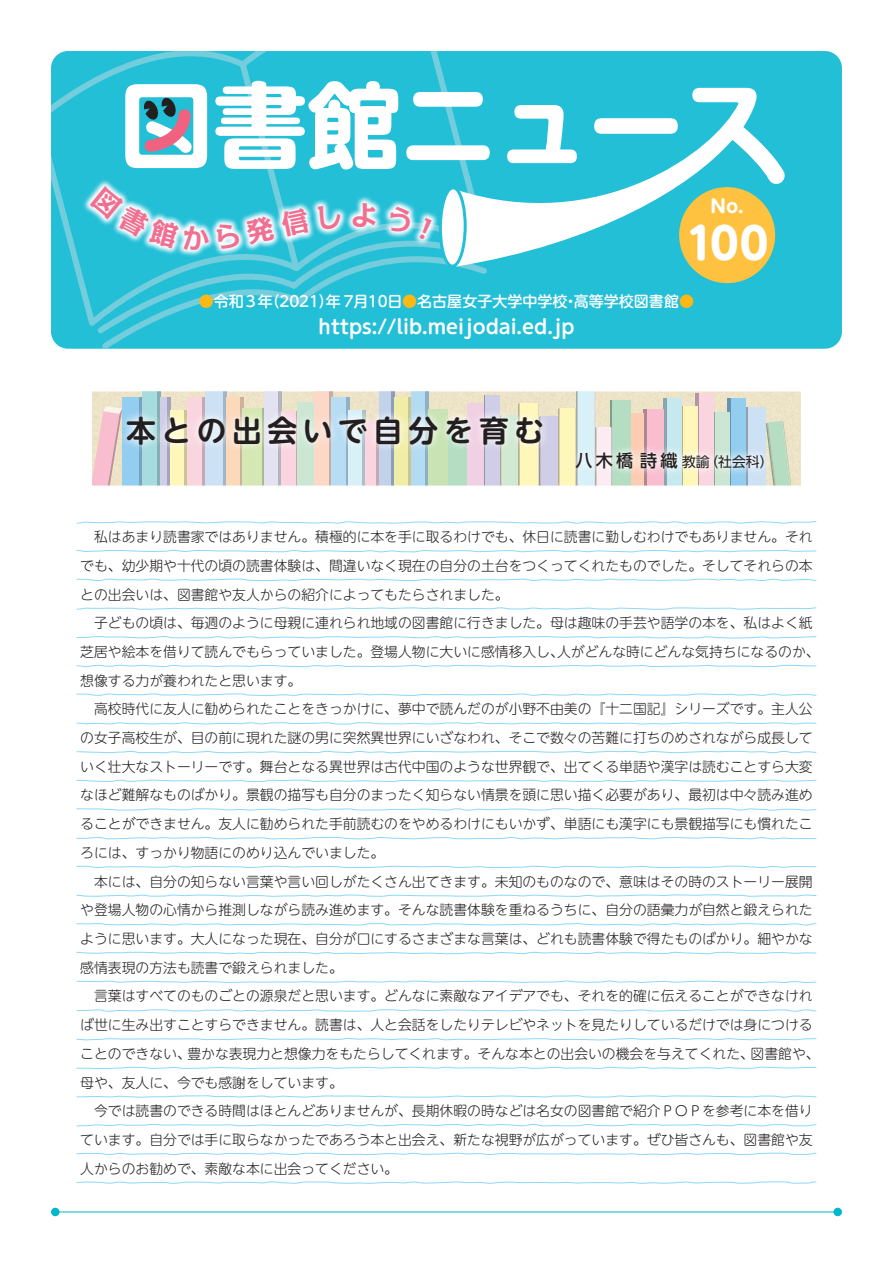
<style>
.page{position:relative;width:893px;height:1263px;background:#fff}
.page>*{position:absolute;margin:0;border:0;box-sizing:border-box;transform-origin:0 0}
.t1{font:700 43.35px "UD Shin M Go Pr 6 N";color:#fff}
.t2{font:700 29.7px "UD Shin M Go Pr 6 N De";letter-spacing:.185em;color:#231f20}
.t3{font:700 19.2px "UD Shin M Go Pr 6 N De";color:#fff}
.t4{font:700 18px "UD Shin M Go Pr 6 N";color:#fff}
.t5{font:500 15px "UD Shin M Go Pr 6 N";color:#fff}
.t6{font:300 13.8px/28.7px "UD Shin M Go Pr 6 N";color:#231f20}
.t7{font:13.8px "UD Shin Go NT Pr 6 N";color:#231f20}
.s1{color:#fcb814}
.s2{font-weight:500;font-size:16.95px}
</style>
<div class="page">
<svg style="left:76px;top:391px;width:741px;height:133px"></svg>
<svg style="left:76px;top:550px;width:741px;height:3px"></svg>
<svg style="left:76px;top:578px;width:741px;height:3px"></svg>
<svg style="left:76px;top:693px;width:741px;height:3px"></svg>
<svg style="left:76px;top:607px;width:741px;height:3px"></svg>
<svg style="left:76px;top:636px;width:741px;height:3px"></svg>
<svg style="left:76px;top:664px;width:741px;height:3px"></svg>
<svg style="left:76px;top:722px;width:741px;height:3px"></svg>
<svg style="left:76px;top:750px;width:741px;height:3px"></svg>
<svg style="left:76px;top:779px;width:741px;height:3px"></svg>
<svg style="left:76px;top:808px;width:741px;height:3px"></svg>
<svg style="left:76px;top:837px;width:741px;height:3px"></svg>
<svg style="left:76px;top:865px;width:741px;height:3px"></svg>
<svg style="left:76px;top:894px;width:741px;height:3px"></svg>
<svg style="left:76px;top:923px;width:741px;height:3px"></svg>
<svg style="left:76px;top:951px;width:741px;height:3px"></svg>
<svg style="left:76px;top:980px;width:741px;height:3px"></svg>
<svg style="left:76px;top:1009px;width:741px;height:3px"></svg>
<svg style="left:76px;top:1038px;width:741px;height:3px"></svg>
<svg style="left:76px;top:1066px;width:741px;height:3px"></svg>
<svg style="left:76px;top:1095px;width:741px;height:3px"></svg>
<svg style="left:76px;top:1124px;width:741px;height:3px"></svg>
<svg style="left:76px;top:1181px;width:741px;height:3px"></svg>
<svg style="left:76px;top:1152px;width:741px;height:3px"></svg>
<div style="left:51px;top:51px;width:791px;height:298px;background:#23bfd7;border-radius:17px"></div>
<svg style="left:51px;top:51px;width:441px;height:298px"></svg>
<div style="left:679px;top:187px;width:96px;height:96px;background:#fec240;border-radius:50%"></div>
<svg style="left:83px;top:179px;width:356px;height:78px"></svg>
<svg style="left:125px;top:81px;width:367px;height:88px;fill:#fff"></svg>
<svg style="left:456px;top:88px;width:329px;height:179px"></svg>
<svg style="left:143px;top:97px;width:48px;height:55px"></svg>
<svg style="left:439px;top:186px;width:28px;height:82px"></svg>
<hr style="left:53px;top:1212px;width:787px;height:1px;background:#00b7ce">
<div style="left:833px;top:1208px;width:9px;height:8px;background:#00b7ce;border-radius:50%"></div>
<div style="left:51px;top:1208px;width:9px;height:8px;background:#00b7ce;border-radius:50%"></div>
<svg style="left:119px;top:407px;width:654px;height:70px;background:#daded8"></svg>
<svg style="left:90px;top:185px;width:119px;height:65px"></svg>
<svg style="left:216px;top:207px;width:94px;height:42px"></svg>
<svg style="left:318px;top:203px;width:24px;height:27px"></svg>
<svg style="left:352px;top:202px;width:24px;height:25px"></svg>
<svg style="left:387px;top:205px;width:45px;height:35px"></svg>
<h3 class="t4" style="left:711px;top:190px;width:35px">No.</h3>
<h1 class="t1" style="left:686px;top:206px;width:84px">100</h1>
<p class="t5" style="left:199px;top:288px;width:497px"><span class="s1">●</span>令和3年（2021）年７月10日<span class="s1">●</span>名古屋女子大学中学校・高等学校図書館<span class="s1">●</span></p>
<h3 class="t3" style="left:318px;top:310px;width:258px">https://lib.meijodai.ed.jp</h3>
<h2 class="t2" style="left:126px;top:405px;width:419px">本との出会いで自分を育む</h2>
<p class="t7" style="left:575px;top:451px;width:200px"><span class="s2">八木橋詩織</span> 教諭（社会科）</p>
<p class="t6" style="left:80px;top:522px;width:741px">　私はあまり読書家ではありません。積極的に本を手に取るわけでも、休日に読書に勤しむわけでもありません。それでも、幼少期や十代の頃の読書体験は、間違いなく現在の自分の土台をつくってくれたものでした。そしてそれらの本との出会いは、図書館や友人からの紹介によってもたらされました。<br>　子どもの頃は、毎週のように母親に連れられ地域の図書館に行きました。母は趣味の手芸や語学の本を、私はよく紙芝居や絵本を借りて読んでもらっていました。登場人物に大いに感情移入し、人がどんな時にどんな気持ちになるのか、想像する力が養われたと思います。<br>　高校時代に友人に勧められたことをきっかけに、夢中で読んだのが小野不由美の『十二国記』シリーズです。主人公の女子高校生が、目の前に現れた謎の男に突然異世界にいざなわれ、そこで数々の苦難に打ちのめされながら成長していく壮大なストーリーです。舞台となる異世界は古代中国のような世界観で、出てくる単語や漢字は読むことすら大変なほど難解なものばかり。景観の描写も自分のまったく知らない情景を頭に思い描く必要があり、最初は中々読み進めることができません。友人に勧められた手前読むのをやめるわけにもいかず、単語にも漢字にも景観描写にも慣れたころには、すっかり物語にのめり込んでいました。<br>　本には、自分の知らない言葉や言い回しがたくさん出てきます。未知のものなので、意味はその時のストーリー展開や登場人物の心情から推測しながら読み進めます。そんな読書体験を重ねるうちに、自分の語彙力が自然と鍛えられたように思います。大人になった現在、自分が口にするさまざまな言葉は、どれも読書体験で得たものばかり。細やかな感情表現の方法も読書で鍛えられました。<br>　言葉はすべてのものごとの源泉だと思います。どんなに素敵なアイデアでも、それを的確に伝えることができなければ世に生み出すことすらできません。読書は、人と会話をしたりテレビやネットを見たりしているだけでは身につけることのできない、豊かな表現力と想像力をもたらしてくれます。そんな本との出会いの機会を与えてくれた、図書館や、母や、友人に、今でも感謝をしています。<br>　今では読書のできる時間はほとんどありませんが、長期休暇の時などは名女の図書館で紹介ＰＯＰを参考に本を借りています。自分では手に取らなかったであろう本と出会え、新たな視野が広がっています。ぜひ皆さんも、図書館や友人からのお勧めで、素敵な本に出会ってください。</p>
</div>
